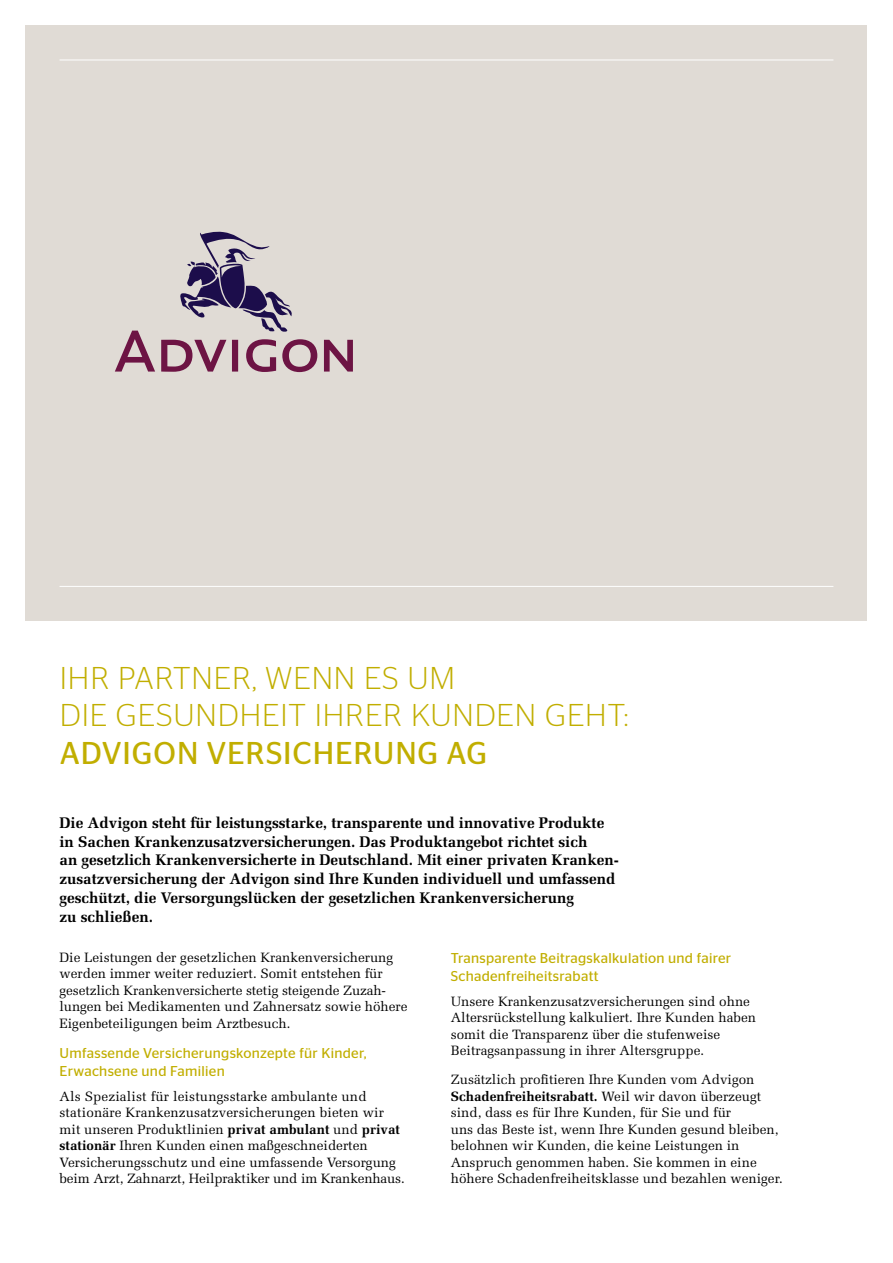
<style>
.page{position:relative;width:893px;height:1263px;background:#fff}
.page>*{position:absolute;margin:0;border:0;box-sizing:border-box;transform-origin:0 0}
.t1{font:300 31.5px/37.5px "Stag Sans";letter-spacing:.03em;color:#c1ae00}
.t2{font:31.5px "Stag Sans";letter-spacing:.03em;color:#c1ae00}
.t3{font:700 15.3px/18.8px "Melior LT Std";color:#000}
.t4{font:14.25px/18px "Stag Sans";letter-spacing:.02em;color:#c1ae00}
.t5{font:13.5px/16.5px "Melior LT Std";color:#000}
.s1{font-weight:700}
</style>
<div class="page">
<div style="left:26px;top:26px;width:841px;height:595px;background:#e0dbd5"></div>
<hr style="left:60px;top:60px;width:773px;height:1px;background:#fff">
<hr style="left:60px;top:586px;width:773px;height:1px;background:#fff">
<svg style="left:115px;top:232px;width:238px;height:140px"></svg>
<h1 class="t1" style="left:60px;top:658px;width:570px">IHR PARTNER, WENN ES UM<br>DIE GESUNDHEIT IHRER KUNDEN GEHT:</h1>
<h1 class="t2" style="left:60px;top:735px;width:429px">ADVIGON VERSICHERUNG AG</h1>
<p class="t3" style="left:60px;top:813px;width:561px">Die Advigon steht für leistungsstarke, transparente und innovative Produkte in Sachen Krankenzusatzversicherungen. Das Produktangebot richtet sich<br>an gesetzlich Krankenversicherte in Deutschland. Mit einer privaten Kranken&shy;zusatzversicherung der Advigon sind Ihre Kunden individuell und umfassend geschützt, die Versorgungslücken der gesetzlichen Krankenversicherung<br>zu schließen.</p>
<p class="t5" style="left:60px;top:949px;width:350px">Die Leistungen der gesetzlichen Krankenversicherung werden immer weiter reduziert. Somit entstehen für gesetzlich Krankenversicherte stetig steigende Zuzah&shy;lungen bei Medikamenten und Zahnersatz sowie höhere Eigenbeteiligungen beim Arztbesuch.</p>
<p class="t4" style="left:60px;top:1044px;width:309px">Umfassende Versicherungskonzepte für Kinder,<br>Erwachsene und Familien</p>
<p class="t5" style="left:60px;top:1088px;width:347px">Als Spezialist für leistungsstarke ambulante und stationäre Krankenzusatzversicherungen bieten wir mit unseren Produktlinien <span class="s1">privat ambulant</span> und <span class="s1">privat stationär</span> Ihren Kunden einen maßgeschneiderten Versicherungsschutz und eine umfassende Versorgung beim Arzt, Zahnarzt, Heilpraktiker und im Krankenhaus.</p>
<p class="t4" style="left:451px;top:949px;width:282px">Transparente Beitragskalkulation und fairer<br>Schadenfreiheitsrabatt</p>
<p class="t5" style="left:451px;top:993px;width:307px">Unsere Krankenzusatzversicherungen sind ohne Altersrückstellung kalkuliert. Ihre Kunden haben somit die Transparenz über die stufenweise Beitragsanpassung in ihrer Altersgruppe.</p>
<p class="t5" style="left:451px;top:1071px;width:334px">Zusätzlich profitieren Ihre Kunden vom Advigon <span class="s1">Schadenfreiheitsrabatt.</span> Weil wir davon überzeugt sind, dass es für Ihre Kunden, für Sie und für<br>uns das Beste ist, wenn Ihre Kunden gesund bleiben, belohnen wir Kunden, die keine Leistungen in Anspruch genommen haben. Sie kommen in eine höhere Schadenfreiheitsklasse und bezahlen weniger.</p>
</div>
